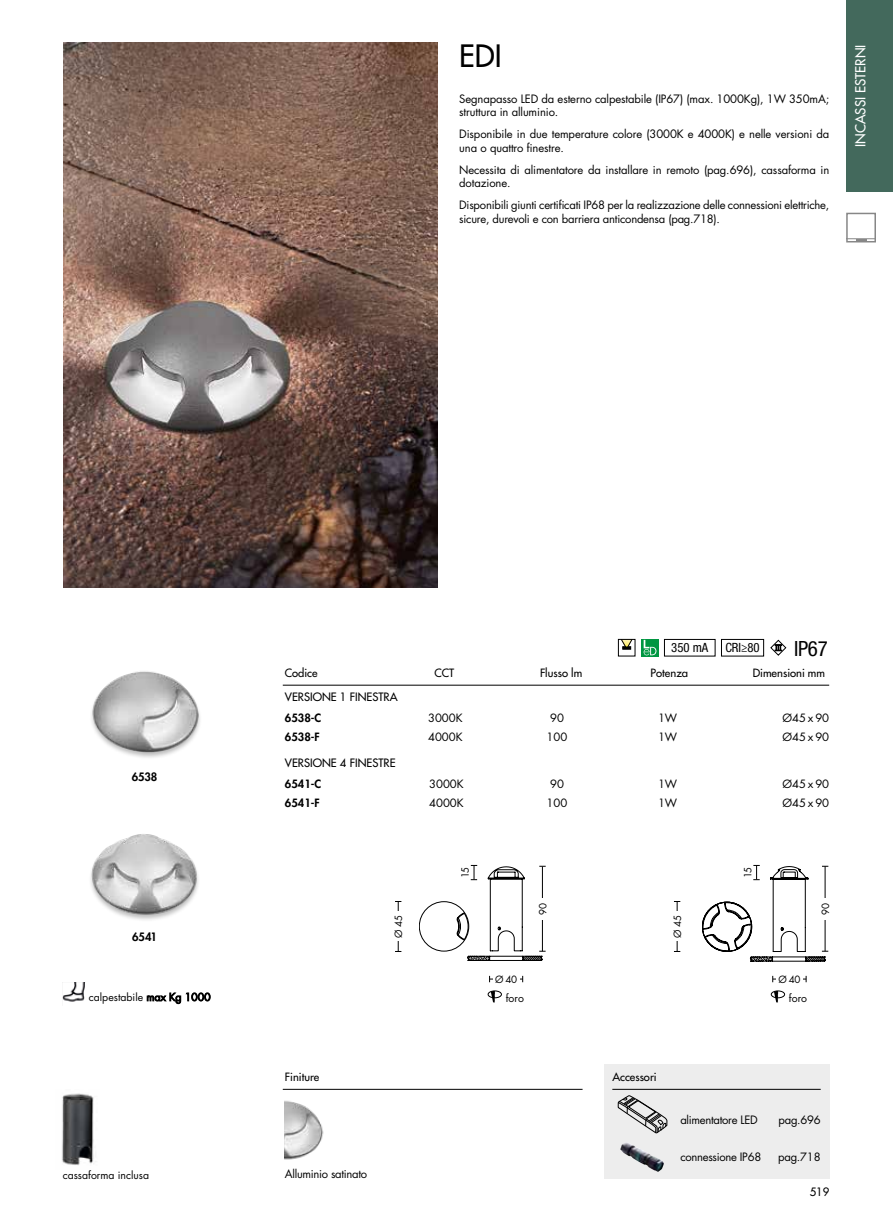
<style>
.page{position:relative;width:893px;height:1221px;background:#fff}
.page>*{position:absolute;margin:0;border:0;box-sizing:border-box;transform-origin:0 0}
.t1{font:500 30px "Futura Std";color:#000}
.t2{font:condensed 21px "Helvetica Neue LT Std";color:#000}
.t3{font:500 13.5px "Futura Std";color:#fff}
.t4{font:condensed 12.75px "Helvetica Neue LT Std";color:#000}
.t5{font:11.25px/13.5px "Futura Std";letter-spacing:-.01em;color:#000}
.t6{font:500 11.25px "Futura Std";color:#000}
.t7{font:800 11.25px "Futura Std";letter-spacing:-.01em;color:#000}
.t8{font:11.1px "Futura Std";color:#000}
.t9{font:500 11.1px "Futura Std";color:#000}
.t10{font:800 11.1px "Futura Std";color:#000}
.t11{font:10.5px "Futura Std";color:#000}
.t12{font:9.75px "Futura Std";letter-spacing:-.04em;color:#000}
.s1{font-size:11.1px}
</style>
<div class="page">
<svg style="left:849px;top:238px;width:24px;height:1px"></svg>
<div style="left:846px;top:213px;width:30px;height:29px;border:2px solid #878787"></div>
<div style="left:846px;top:0;width:47px;height:191px;background:#43695c"></div>
<svg style="left:491px;top:990px;width:4px;height:12px"></svg>
<div style="left:488px;top:990px;width:14px;height:8px;border:1px solid #000;border-radius:50%"></div>
<svg style="left:774px;top:990px;width:4px;height:12px"></svg>
<div style="left:771px;top:990px;width:14px;height:8px;border:1px solid #000;border-radius:50%"></div>
<img style="left:64px;top:43px;width:374px;height:544px">
<img style="left:62px;top:982px;width:23px;height:20px">
<div style="left:419px;top:901px;width:50px;height:50px;border:1px solid #000;border-radius:50%"></div>
<svg style="left:702px;top:865px;width:126px;height:96px"></svg>
<div style="left:743px;top:866px;width:9px;height:13px;background:#fff"></div>
<hr style="left:677px;top:901px;width:1px;height:50px;background:#000">
<div style="left:673px;top:911px;width:8px;height:30px;background:#fff"></div>
<svg style="left:457px;top:865px;width:89px;height:95px"></svg>
<div style="left:461px;top:866px;width:8px;height:13px;background:#fff"></div>
<hr style="left:398px;top:901px;width:1px;height:50px;background:#000">
<div style="left:394px;top:911px;width:9px;height:30px;background:#fff"></div>
<hr style="left:490px;top:978px;width:33px;height:1px;background:#000">
<div style="left:493px;top:974px;width:26px;height:9px;background:#fff"></div>
<hr style="left:773px;top:978px;width:33px;height:1px;background:#000">
<div style="left:776px;top:974px;width:27px;height:9px;background:#fff"></div>
<div style="left:604px;top:1063px;width:225px;height:115px;background:#ededed"></div>
<img style="left:620px;top:1143px;width:44px;height:28px">
<svg style="left:618px;top:1095px;width:49px;height:38px"></svg>
<hr style="left:612px;top:1088px;width:209px;height:1px;background:#000">
<div style="left:618px;top:639px;width:17px;height:17px;border:1px solid #000"></div>
<svg style="left:621px;top:639px;width:11px;height:10px"></svg>
<svg style="left:641px;top:639px;width:17px;height:17px"></svg>
<svg style="left:644px;top:640px;width:12px;height:15px"></svg>
<div style="left:664px;top:639px;width:51px;height:17px;border:1px solid #000"></div>
<div style="left:721px;top:639px;width:43px;height:17px;border:1px solid #000"></div>
<svg style="left:770px;top:639px;width:16px;height:16px"></svg>
<hr style="left:283px;top:685px;width:546px;height:1px;background:#000">
<img style="left:91px;top:671px;width:109px;height:87px">
<img style="left:90px;top:834px;width:109px;height:86px">
<img style="left:62px;top:1093px;width:34px;height:72px">
<hr style="left:283px;top:1088px;width:300px;height:1px;background:#000">
<img style="left:285px;top:1100px;width:39px;height:60px">
<h1 class="t1" style="left:459px;top:37px;width:44px">EDI</h1>
<p class="t5" style="left:459px;top:92px;width:372px">Segnapasso LED da esterno calpestabile (IP67) (max. 1000Kg), 1W 350mA; struttura in alluminio.</p>
<p class="t5" style="left:459px;top:128px;width:372px">Disponibile in due temperature colore (3000K e 4000K) e nelle versioni da una o quattro finestre.</p>
<p class="t5" style="left:459px;top:163px;width:372px">Necessita di alimentatore da installare in remoto (pag.696), cassaforma in dotazione.</p>
<p class="t5" style="left:459px;top:199px;width:372px">Disponibili giunti certificati IP68 per la realizzazione delle connessioni elettriche, sicure, durevoli e con barriera anticondensa (pag.718).</p>
<p class="t3" style="left:852px;top:147px;width:104px;rotate:-90deg">INCASSI ESTERNI</p>
<p class="t7" style="left:132px;top:770px;width:27px">6538</p>
<p class="t7" style="left:132px;top:929px;width:27px">6541</p>
<p class="t11" style="left:89px;top:990px;width:123px">calpestabile max Kg 1000</p>
<p class="t11" style="left:63px;top:1167px;width:88px">cassaforma inclusa</p>
<p class="t4" style="left:671px;top:640px;width:39px">350 mA</p>
<p class="t4" style="left:725px;top:640px;width:36px">CRI≥80</p>
<h2 class="t2" style="left:794px;top:636px;width:35px">IP67</h2>
<p class="t9" style="left:285px;top:666px;width:34px">Codice</p>
<p class="t9" style="left:434px;top:666px;width:21px">CCT</p>
<p class="t9" style="left:540px;top:666px;width:44px">Flusso lm</p>
<p class="t9" style="left:651px;top:666px;width:39px">Potenza</p>
<p class="t9" style="left:753px;top:666px;width:74px">Dimensioni mm</p>
<p class="t6" style="left:285px;top:689px;width:114px">VERSIONE 1 FINESTRA</p>
<p class="t10" style="left:285px;top:710px;width:38px">6538-C</p>
<p class="t8" style="left:428px;top:710px;width:36px">3000K</p>
<p class="t8" style="left:550px;top:710px;width:15px">90</p>
<p class="t8" style="left:658px;top:710px;width:21px">1W</p>
<p class="t8" style="left:782px;top:710px;width:48px">Ø45 x 90</p>
<p class="t10" style="left:285px;top:730px;width:36px">6538-F</p>
<p class="t8" style="left:428px;top:730px;width:36px">4000K</p>
<p class="t8" style="left:547px;top:730px;width:22px">100</p>
<p class="t8" style="left:658px;top:730px;width:21px">1W</p>
<p class="t8" style="left:782px;top:730px;width:48px">Ø45 x 90</p>
<p class="t10" style="left:285px;top:776px;width:38px">6541-C</p>
<p class="t8" style="left:429px;top:776px;width:36px">3000K</p>
<p class="t8" style="left:550px;top:776px;width:15px">90</p>
<p class="t8" style="left:658px;top:776px;width:21px">1W</p>
<p class="t8" style="left:782px;top:776px;width:48px">Ø45 x 90</p>
<p class="t10" style="left:285px;top:796px;width:36px">6541-F</p>
<p class="t8" style="left:429px;top:796px;width:36px">4000K</p>
<p class="t8" style="left:547px;top:796px;width:22px">100</p>
<p class="t8" style="left:658px;top:796px;width:21px">1W</p>
<p class="t8" style="left:782px;top:796px;width:48px">Ø45 x 90</p>
<p class="t6" style="left:285px;top:755px;width:112px">VERSIONE 4 FINESTRE</p>
<p class="t12" style="left:392px;top:937px;width:24px;rotate:-90deg">Ø 45</p>
<p class="t9" style="left:285px;top:1070px;width:36px">Finiture</p>
<p class="t5" style="left:285px;top:1167px;width:84px">Alluminio satinato</p>
<p class="t12" style="left:459px;top:878px;width:12px;rotate:-90deg">15</p>
<p class="t12" style="left:537px;top:914px;width:13px;rotate:-90deg">90</p>
<p class="t12" style="left:671px;top:937px;width:24px;rotate:-90deg">Ø 45</p>
<p class="t12" style="left:742px;top:878px;width:12px;rotate:-90deg">15</p>
<p class="t12" style="left:819px;top:914px;width:13px;rotate:-90deg">90</p>
<p class="t12" style="left:495px;top:973px;width:24px">Ø 40</p>
<p class="t12" style="left:778px;top:973px;width:24px">Ø 40</p>
<p class="t11" style="left:506px;top:991px;width:20px">foro</p>
<p class="t11" style="left:789px;top:991px;width:20px">foro</p>
<p class="t9" style="left:612px;top:1070px;width:46px">Accessori</p>
<p class="t5" style="left:680px;top:1113px;width:79px">alimentatore LED</p>
<p class="t5" style="left:779px;top:1113px;width:44px">pag.696</p>
<p class="t5" style="left:680px;top:1150px;width:82px">connessione IP68</p>
<p class="t5" style="left:778px;top:1150px;width:44px">pag.<span class="s1">718</span></p>
<p class="t6" style="left:810px;top:1184px;width:21px">519</p>
</div>
